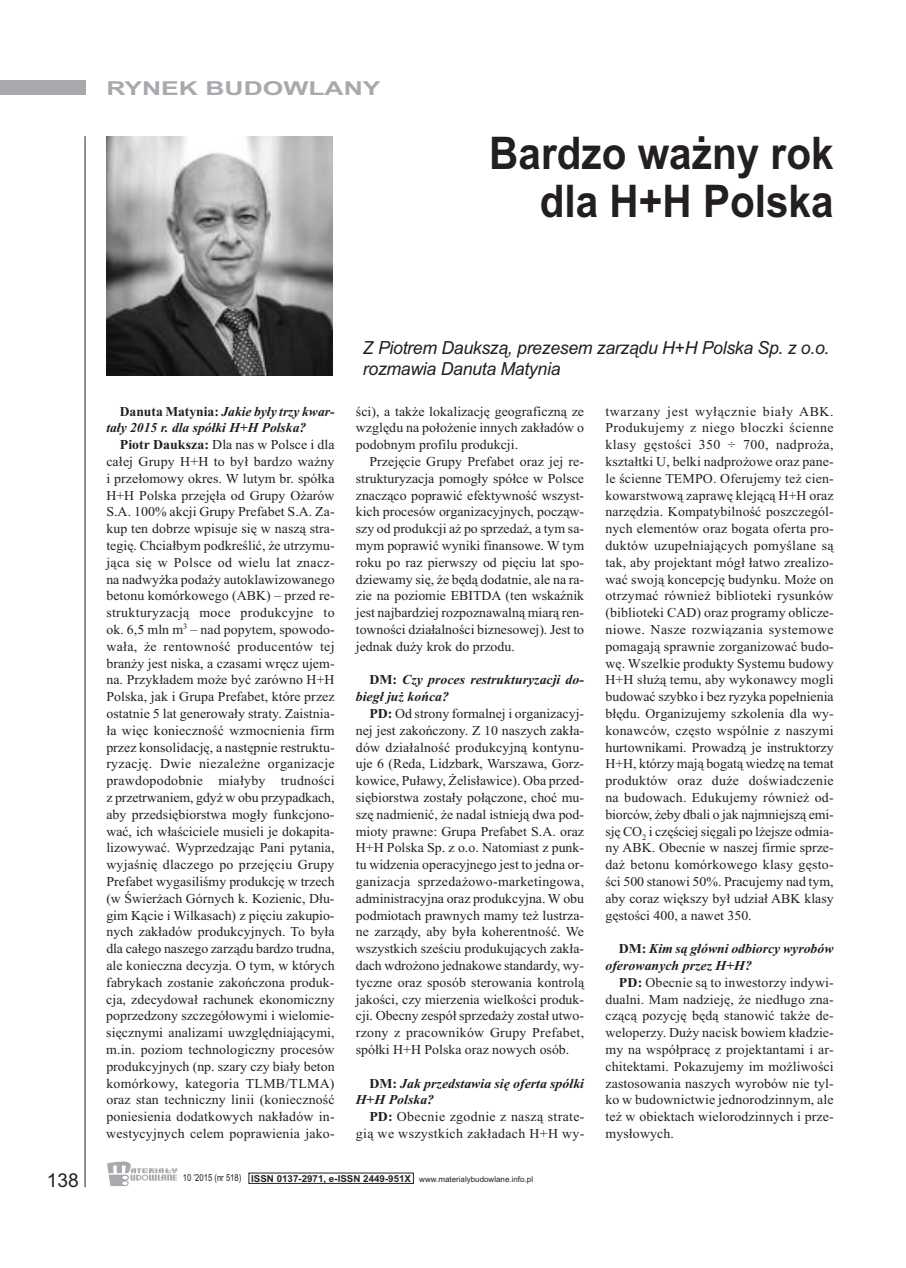
<style>
.page{position:relative;width:906px;height:1268px;background:#fff}
.page>*{position:absolute;margin:0;border:0;box-sizing:border-box;transform-origin:0 0}
.t1{font:700 45px/48px "Arial";color:#231f20;text-align:right;scale:.9 1}
.t2{font:700 19.2px "Arial";color:#a8a9ad;scale:1.38 1}
.t3{font:19.2px "Arial";color:#231f20}
.t4{font:italic 18px/21.1px "Arial";letter-spacing:-.015em;color:#231f20}
.t5{font:13.65px/16.8px "Times New Roman";letter-spacing:.005em;color:#231f20;text-align:justify}
.t6{font:italic 700 13.65px/16.8px "Times New Roman";color:#231f20}
.t7{font:13.65px/16.8px "Times New Roman";letter-spacing:.025em;color:#231f20;text-align:right}
.t8{font:7.95px "Arial";color:#231f20}
.s1{font-style:normal}
.s2{font-weight:700}
.s3{font-size:9.6px}
.s4{font-weight:700;font-size:9.6px}
</style>
<div class="page">
<div style="left:0;top:81px;width:85px;height:14px;background:#a8a9ad"></div>
<hr style="left:85px;top:136px;width:1px;height:1050px;background:#231f20">
<svg style="left:107px;top:1161px;width:70px;height:24px"></svg>
<img style="left:106px;top:136px;width:227px;height:239px">
<h2 class="t2" style="left:106px;top:77px;width:200px">RYNEK BUDOWLANY</h2>
<h1 class="t1" style="left:489px;top:129px;width:384px">Bardzo ważny rok dla H+H Polska</h1>
<h2 class="t3" style="left:47px;top:1168px;width:34px">138</h2>
<p class="t6" style="left:106px;top:402px;width:230px;text-indent:13px"><span class="s1">Danuta Matynia:</span> Jakie były trzy kwar&shy;tały 2015 r. dla spółki H+H Polska?</p>
<p class="t5" style="left:106px;top:436px;width:230px;text-indent:14px"><span class="s2">Piotr Dauksza:</span> Dla nas w Polsce i dla całej Grupy H+H to był bardzo ważny i przełomowy okres. W lutym br. spółka H+H Polska przejęła od Grupy Ożarów S.A. 100% akcji Grupy Prefabet S.A. Za&shy;kup ten dobrze wpisuje się w naszą stra&shy;tegię. Chciałbym podkreślić, że utrzymu&shy;jąca się w Polsce od wielu lat znacz&shy;na nadwyżka podaży autoklawizowanego betonu komórkowego (ABK) – przed re&shy;strukturyzacją moce produkcyjne to ok. 6,5 mln m<sup>3</sup> – nad popytem, spowodo&shy;wała, że rentowność producentów tej branży jest niska, a czasami wręcz ujem&shy;na. Przykładem może być zarówno H+H Polska, jak i Grupa Prefabet, które przez ostatnie 5 lat generowały straty. Zaistnia&shy;ła więc konieczność wzmocnienia firm przez konsolidację, a następnie restruktu&shy;ryzację. Dwie niezależne organizacje prawdopodobnie miałyby trudności z przetrwaniem, gdyż w obu przypadkach, aby przedsiębiorstwa mogły funkcjono&shy;wać, ich właściciele musieli je dokapita&shy;lizowywać. Wyprzedzając Pani pytania, wyjaśnię dlaczego po przejęciu Grupy Prefabet wygasiliśmy produkcję w trzech (w Świerżach Górnych k. Kozienic, Dłu&shy;gim Kącie i Wilkasach) z pięciu zakupio&shy;nych zakładów produkcyjnych. To była dla całego naszego zarządu bardzo trudna, ale konieczna decyzja. O tym, w których fabrykach zostanie zakończona produk&shy;cja, zdecydował rachunek ekonomiczny poprzedzony szczegółowymi i wielomie&shy;sięcznymi analizami uwzględniającymi, m.in. poziom technologiczny procesów produkcyjnych (np. szary czy biały beton komórkowy, kategoria TLMB/TLMA) oraz stan techniczny linii (konieczność poniesienia dodatkowych nakładów in&shy;westycyjnych celem poprawienia jako-</p>
<h3 class="t4" style="left:363px;top:337px;width:468px">Z Piotrem Daukszą, prezesem zarządu H+H Polska Sp. z o.o. rozmawia Danuta Matynia</h3>
<p class="t5" style="left:356px;top:402px;width:230px">ści), a także lokalizację geograficzną ze względu na położenie innych zakładów o podobnym profilu produkcji.</p>
<p class="t5" style="left:356px;top:453px;width:230px;text-indent:13px">Przejęcie Grupy Prefabet oraz jej re&shy;strukturyzacja pomogły spółce w Polsce znacząco poprawić efektywność wszyst&shy;kich procesów organizacyjnych, począw&shy;szy od produkcji aż po sprzedaż, a tym sa&shy;mym poprawić wyniki finansowe. W tym roku po raz pierwszy od pięciu lat spo&shy;dziewamy się, że będą dodatnie, ale na ra&shy;zie na poziomie EBITDA (ten wskaźnik jest najbardziej rozpoznawalną miarą ren&shy;towności działalności biznesowej). Jest to jednak duży krok do przodu.</p>
<p class="t6" style="left:356px;top:671px;width:230px;text-indent:13px"><span class="s1">DM:</span> Czy proces restrukturyzacji do&shy;biegł już końca?</p>
<p class="t5" style="left:356px;top:704px;width:230px;text-indent:14px"><span class="s2">PD:</span> Od strony formalnej i organizacyj&shy;nej jest zakończony. Z 10 naszych zakła&shy;dów działalność produkcyjną kontynu&shy;uje 6 (Reda, Lidzbark, Warszawa, Gorz&shy;kowice, Puławy, Żelisławice). Oba przed&shy;siębiorstwa zostały połączone, choć mu&shy;szę nadmienić, że nadal istnieją dwa pod&shy;mioty prawne: Grupa Prefabet S.A. oraz H+H Polska Sp. z o.o. Natomiast z punk&shy;tu widzenia operacyjnego jest to jedna or&shy;ganizacja sprzedażowo-marketingowa, administracyjna oraz produkcyjna. W obu podmiotach prawnych mamy też lustrza&shy;ne zarządy, aby była koherentność. We wszystkich sześciu produkujących zakła&shy;dach wdrożono jednakowe standardy, wy&shy;tyczne oraz sposób sterowania kontrolą jakości, czy mierzenia wielkości produk&shy;cji. Obecny zespół sprzedaży został utwo&shy;rzony z pracowników Grupy Prefabet, spółki H+H Polska oraz nowych osób.</p>
<p class="t6" style="left:356px;top:1074px;width:230px;text-indent:13px"><span class="s1">DM:</span> Jak przedstawia się oferta spółki<br>H+H Polska?</p>
<p class="t7" style="left:356px;top:1107px;width:230px"><span class="s2">PD:</span> Obecnie zgodnie z naszą strate&shy;gią we wszystkich zakładach H+H wy-</p>
<p class="t5" style="left:605px;top:402px;width:230px">twarzany jest wyłącznie biały ABK.<br>Produkujemy z niego bloczki ścienne klasy gęstości 350 ÷ 700, nadproża, kształtki U, belki nadprożowe oraz pane&shy;le ścienne TEMPO. Oferujemy też cien&shy;kowarstwową zaprawę klejącą H+H oraz narzędzia. Kompatybilność poszczegól&shy;nych elementów oraz bogata oferta pro&shy;duktów uzupełniających pomyślane są tak, aby projektant mógł łatwo zrealizo&shy;wać swoją koncepcję budynku. Może on otrzymać również biblioteki rysunków (biblioteki CAD) oraz programy oblicze&shy;niowe. Nasze rozwiązania systemowe pomagają sprawnie zorganizować budo&shy;wę. Wszelkie produkty Systemu budowy H+H służą temu, aby wykonawcy mogli budować szybko i bez ryzyka popełnienia błędu. Organizujemy szkolenia dla wy&shy;konawców, często wspólnie z naszymi hurtownikami. Prowadzą je instruktorzy H+H, którzy mają bogatą wiedzę na temat produktów oraz duże doświadczenie na budowach. Edukujemy również od&shy;biorców, żeby dbali o jak najmniejszą emi&shy;sję CO<sub>2</sub> i częściej sięgali po lżejsze odmia&shy;ny ABK. Obecnie w naszej firmie sprze&shy;daż betonu komórkowego klasy gęsto&shy;ści 500 stanowi 50%. Pracujemy nad tym, aby coraz większy był udział ABK klasy gęstości 400, a nawet 350.</p>
<p class="t6" style="left:605px;top:939px;width:230px;text-indent:13px"><span class="s1">DM:</span> Kim są główni odbiorcy wyrobów oferowanych przez H+H?</p>
<p class="t5" style="left:605px;top:973px;width:230px;text-indent:14px"><span class="s2">PD:</span> Obecnie są to inwestorzy indywi&shy;dualni. Mam nadzieję, że niedługo zna&shy;czącą pozycję będą stanowić także de&shy;weloperzy. Duży nacisk bowiem kładzie&shy;my na współpracę z projektantami i ar&shy;chitektami. Pokazujemy im możliwości zastosowania naszych wyrobów nie tyl&shy;ko w budownictwie jednorodzinnym, ale też w obiektach wielorodzinnych i prze&shy;mysłowych.</p>
<p class="t8" style="left:183px;top:1174px;width:352px"><span class="s3">10 ’2015 (nr 518)</span> <span class="s4">ISSN 0137-2971, e-ISSN 2449-951X</span> www.materialybudowlane.info.pl</p>
</div>
